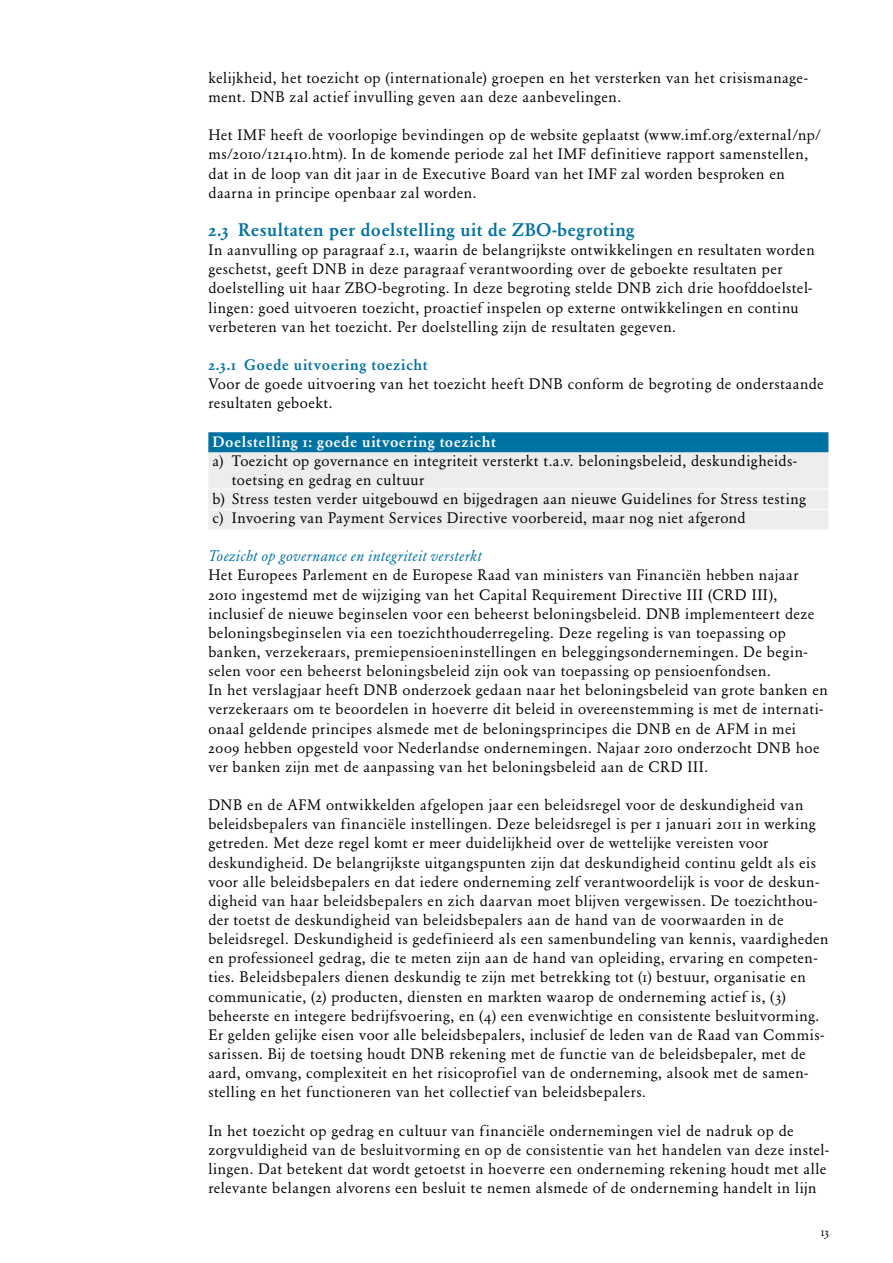
<style>
.page{position:relative;width:893px;height:1263px;background:#fff}
.page>*{position:absolute;margin:0;border:0;box-sizing:border-box;transform-origin:0 0}
.t1{font:500 18px "DNB Garamond";letter-spacing:.015em;color:#0072a2}
.t2{font:15px/19.2px "DNB Garamond";letter-spacing:.03em;color:#000}
.t3{font:italic 15px "DNB Garamond";letter-spacing:.035em;color:#0072a2}
.t4{font:500 15px "DNB Garamond";letter-spacing:.035em;color:#fff}
.t5{font:500 15px "DNB Garamond";letter-spacing:.035em;color:#0072a2}
.t6{font:12px "DNB Garamond";color:#000}
</style>
<div class="page">
<div style="left:208px;top:452px;width:620px;height:77px;background:#eceded"></div>
<hr style="left:208px;top:489px;width:620px;height:1px;background:#fff">
<hr style="left:208px;top:509px;width:620px;height:1px;background:#fff">
<div style="left:208px;top:432px;width:620px;height:14px;background:#0072a2"></div>
<div style="left:208px;top:446px;width:620px;height:6px;background:#0072a2"></div>
<p class="t2" style="left:208px;top:68px;width:601px">kelijkheid, het toezicht op (internationale) groepen en het versterken van het crisismanage&shy;ment. DNB zal actief invulling geven aan deze aanbevelingen.</p>
<p class="t2" style="left:208px;top:126px;width:614px">Het IMF heeft de voorlopige bevindingen op de website geplaatst (www.imf.org/external/np/ ms/2010/121410.htm). In de komende periode zal het IMF definitieve rapport samenstellen, dat in de loop van dit jaar in de Executive Board van het IMF zal worden besproken en daarna in principe openbaar zal worden.</p>
<p class="t1" style="left:208px;top:219px;width:428px">2.3 Resultaten per doelstelling uit de ZBO-begroting</p>
<p class="t2" style="left:208px;top:240px;width:608px">In aanvulling op paragraaf 2.1, waarin de belangrijkste ontwikkelingen en resultaten worden geschetst, geeft DNB in deze paragraaf verantwoording over de geboekte resultaten per doelstelling uit haar ZBO-begroting. In deze begroting stelde DNB zich drie hoofddoelstel&shy;lingen: goed uitvoeren toezicht, proactief inspelen op externe ontwikkelingen en continu verbeteren van het toezicht. Per doelstelling zijn de resultaten gegeven.</p>
<p class="t5" style="left:208px;top:356px;width:221px">2.3.1 Goede uitvoering toezicht</p>
<p class="t2" style="left:208px;top:374px;width:617px">Voor de goede uitvoering van het toezicht heeft DNB conform de begroting de onderstaande resultaten geboekt.</p>
<p class="t4" style="left:213px;top:433px;width:285px">Doelstelling 1: goede uitvoering toezicht</p>
<p class="t2" style="left:213px;top:451px;width:585px">a) Toezicht op governance en integriteit versterkt t.a.v. beloningsbeleid, deskundigheids-</p>
<p class="t2" style="left:232px;top:470px;width:194px">toetsing en gedrag en cultuur</p>
<p class="t2" style="left:213px;top:489px;width:595px">b) Stress testen verder uitgebouwd en bijgedragen aan nieuwe Guidelines for Stress testing</p>
<p class="t2" style="left:213px;top:508px;width:534px">c) Invoering van Payment Services Directive voorbereid, maar nog niet afgerond</p>
<p class="t3" style="left:208px;top:547px;width:275px">Toezicht op governance en integriteit versterkt</p>
<p class="t2" style="left:208px;top:566px;width:621px">Het Europees Parlement en de Europese Raad van ministers van Financiën hebben najaar 2010 ingestemd met de wijziging van het Capital Requirement Directive III (CRD III), inclusief de nieuwe beginselen voor een beheerst beloningsbeleid. DNB implementeert deze beloningsbeginselen via een toezichthouderregeling. Deze regeling is van toepassing op banken, verzekeraars, premiepensioeninstellingen en beleggingsondernemingen. De begin&shy;selen voor een beheerst beloningsbeleid zijn ook van toepassing op pensioenfondsen.<br>In het verslagjaar heeft DNB onderzoek gedaan naar het beloningsbeleid van grote banken en verzekeraars om te beoordelen in hoeverre dit beleid in overeenstemming is met de internati&shy;onaal geldende principes alsmede met de beloningsprincipes die DNB en de AFM in mei 2009 hebben opgesteld voor Nederlandse ondernemingen. Najaar 2010 onderzocht DNB hoe ver banken zijn met de aanpassing van het beloningsbeleid aan de CRD III.</p>
<p class="t2" style="left:208px;top:795px;width:622px">DNB en de AFM ontwikkelden afgelopen jaar een beleidsregel voor de deskundigheid van beleidsbepalers van financiële instellingen. Deze beleidsregel is per 1 januari 2011 in werking getreden. Met deze regel komt er meer duidelijkheid over de wettelijke vereisten voor deskundigheid. De belangrijkste uitgangspunten zijn dat deskundigheid continu geldt als eis voor alle beleidsbepalers en dat iedere onderneming zelf verantwoordelijk is voor de deskun&shy;digheid van haar beleidsbepalers en zich daarvan moet blijven vergewissen. De toezichthou&shy;der toetst de deskundigheid van beleidsbepalers aan de hand van de voorwaarden in de beleidsregel. Deskundigheid is gedefinieerd als een samenbundeling van kennis, vaardigheden en professioneel gedrag, die te meten zijn aan de hand van opleiding, ervaring en competen&shy;ties. Beleidsbepalers dienen deskundig te zijn met betrekking tot (1) bestuur, organisatie en communicatie, (2) producten, diensten en markten waarop de onderneming actief is, (3) beheerste en integere bedrijfsvoering, en (4) een evenwichtige en consistente besluitvorming.<br>Er gelden gelijke eisen voor alle beleidsbepalers, inclusief de leden van de Raad van Commis&shy;sarissen. Bij de toetsing houdt DNB rekening met de functie van de beleidsbepaler, met de aard, omvang, complexiteit en het risicoprofiel van de onderneming, alsook met de samen&shy;stelling en het functioneren van het collectief van beleidsbepalers.</p>
<p class="t2" style="left:208px;top:1121px;width:622px">In het toezicht op gedrag en cultuur van financiële ondernemingen viel de nadruk op de zorgvuldigheid van de besluitvorming en op de consistentie van het handelen van deze instel&shy;lingen. Dat betekent dat wordt getoetst in hoeverre een onderneming rekening houdt met alle relevante belangen alvorens een besluit te nemen alsmede of de onderneming handelt in lijn</p>
<p class="t6" style="left:821px;top:1224px;width:10px">13</p>
</div>
